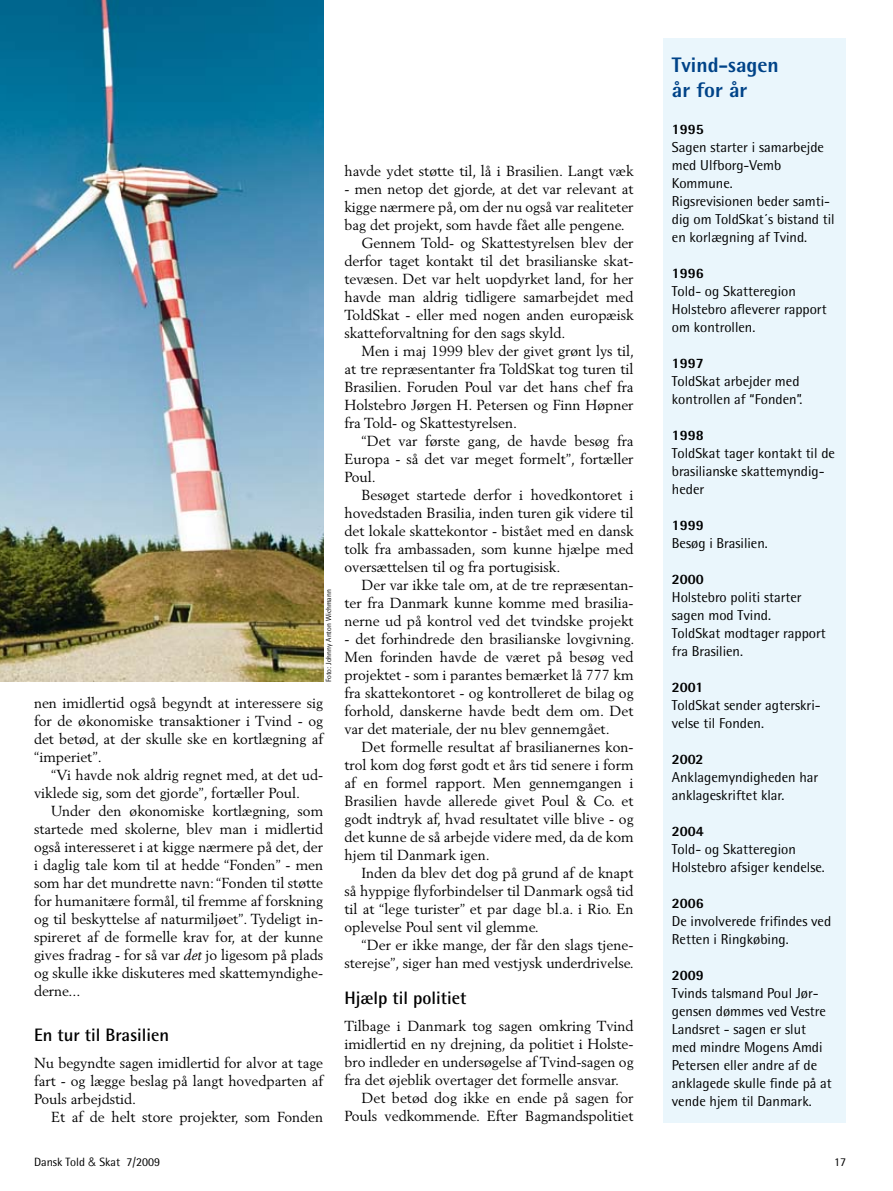
<style>
.page{position:relative;width:893px;height:1191px;background:#fff}
.page>*{position:absolute;margin:0;border:0;box-sizing:border-box;transform-origin:0 0}
.t1{font:800 21px/25.5px "Rotis Semi Sans";color:#004388}
.t2{font:700 18px "Rotis Semi Sans";color:#000}
.t3{font:14.4px/18px "Berling";color:#000;text-align:justify}
.t4{font:14.4px/18px "Rotis Semi Sans";color:#000}
.t5{font:800 14.4px "Rotis Semi Sans";color:#000}
.t6{font:12px "Rotis Semi Sans";color:#000}
.t7{font:7.5px "Rotis Semi Sans";color:#000}
.s1{font-style:italic}
.s2{font-family:"Helvetica";font-weight:300}
</style>
<div class="page">
<img style="left:0;top:0;width:323px;height:682px">
<div style="left:663px;top:38px;width:183px;height:1085px;background:#eaf6fc"></div>
<p class="t7" style="left:324px;top:682px;width:94px;rotate:-90deg">Foto: Johnny Anton Wichmann</p>
<p class="t3" style="left:34px;top:693px;width:291px">nen imidlertid også begyndt at interessere sig for de økonomiske transaktioner i Tvind - og det betød, at der skulle ske en kortlægning af “imperiet”.</p>
<p class="t3" style="left:34px;top:765px;width:291px;text-indent:17px">“Vi havde nok aldrig regnet med, at det ud&shy;viklede sig, som det gjorde”, fortæller Poul.</p>
<p class="t3" style="left:34px;top:801px;width:291px;text-indent:17px">Under den økonomiske kortlægning, som startede med skolerne, blev man i midlertid også interesseret i at kigge nærmere på det, der i daglig tale kom til at hedde “Fonden” - men som har det mundrette navn: “Fonden til støtte for humanitære formål, til fremme af forskning og til beskyttelse af naturmiljøet”. Tydeligt in&shy;spireret af de formelle krav for, at der kunne gives fradrag - for så var <span class="s1">det</span> jo ligesom på plads og skulle ikke diskuteres med skattemyndighe&shy;derne...</p>
<p class="t2" style="left:34px;top:1023px;width:137px">En tur til Brasilien</p>
<p class="t3" style="left:34px;top:1053px;width:291px">Nu begyndte sagen imidlertid for alvor at tage fart - og lægge beslag på langt hovedparten af Pouls arbejdstid.</p>
<p class="t3" style="left:51px;top:1107px;width:274px">Et af de helt store projekter, som Fonden</p>
<p class="t3" style="left:344px;top:162px;width:291px">havde ydet støtte til, lå i Brasilien. Langt væk</p>
<p class="t3" style="left:344px;top:180px;width:291px">- men netop det gjorde, at det var relevant at</p>
<p class="t3" style="left:344px;top:198px;width:291px">kigge nærmere på, om der nu også var realiteter</p>
<p class="t3" style="left:344px;top:216px;width:282px">bag det projekt, som havde fået alle pengene.</p>
<p class="t3" style="left:361px;top:234px;width:274px">Gennem Told- og Skattestyrelsen blev der</p>
<p class="t3" style="left:344px;top:252px;width:291px">derfor taget kontakt til det brasilianske skat-</p>
<p class="t3" style="left:344px;top:270px;width:291px">tevæsen. Det var helt uopdyrket land, for her</p>
<p class="t3" style="left:344px;top:288px;width:291px">havde man aldrig tidligere samarbejdet med</p>
<p class="t3" style="left:344px;top:306px;width:291px">ToldSkat - eller med nogen anden europæisk</p>
<p class="t3" style="left:344px;top:324px;width:223px">skatteforvaltning for den sags skyld.</p>
<p class="t3" style="left:361px;top:342px;width:274px">Men i maj 1999 blev der givet grønt lys til,</p>
<p class="t3" style="left:344px;top:360px;width:291px">at tre repræsentanter fra ToldSkat tog turen til</p>
<p class="t3" style="left:344px;top:378px;width:291px">Brasilien. Foruden Poul var det hans chef fra</p>
<p class="t3" style="left:344px;top:396px;width:291px">Holstebro Jørgen H. Petersen og Finn Høpner</p>
<p class="t3" style="left:344px;top:414px;width:174px">fra Told- og Skattestyrelsen.</p>
<p class="t3" style="left:361px;top:432px;width:274px">“Det var første gang, de havde besøg fra</p>
<p class="t3" style="left:344px;top:450px;width:291px">Europa - så det var meget formelt”, fortæller</p>
<p class="t3" style="left:344px;top:468px;width:33px">Poul.</p>
<p class="t3" style="left:361px;top:486px;width:274px">Besøget startede derfor i hovedkontoret i</p>
<p class="t3" style="left:344px;top:504px;width:291px">hovedstaden Brasilia, inden turen gik videre til</p>
<p class="t3" style="left:344px;top:522px;width:291px">det lokale skattekontor - bistået med en dansk</p>
<p class="t3" style="left:344px;top:540px;width:291px">tolk fra ambassaden, som kunne hjælpe med</p>
<p class="t3" style="left:344px;top:558px;width:217px">oversættelsen til og fra portugisisk.</p>
<p class="t3" style="left:361px;top:576px;width:274px">Der var ikke tale om, at de tre repræsentan-</p>
<p class="t3" style="left:344px;top:594px;width:291px">ter fra Danmark kunne komme med brasilia-</p>
<p class="t3" style="left:344px;top:612px;width:291px">nerne ud på kontrol ved det tvindske projekt</p>
<p class="t3" style="left:344px;top:630px;width:291px">- det forhindrede den brasilianske lovgivning.<br>Men forinden havde de været på besøg ved projektet - som i parantes bemærket lå 777 km fra skattekontoret - og kontrolleret de bilag og forhold, danskerne havde bedt dem om. Det var det materiale, der nu blev gennemgået.</p>
<p class="t3" style="left:344px;top:738px;width:291px;text-indent:17px">Det formelle resultat af brasilianernes kon&shy;trol kom dog først godt et års tid senere i form af en formel rapport. Men gennemgangen i Brasilien havde allerede givet Poul &amp; Co. et godt indtryk af, hvad resultatet ville blive - og det kunne de så arbejde videre med, da de kom hjem til Danmark igen.</p>
<p class="t3" style="left:344px;top:864px;width:291px;text-indent:17px">Inden da blev det dog på grund af de knapt så hyppige flyforbindelser til Danmark også tid til at “lege turister” et par dage bl.a. i Rio. En oplevelse Poul sent vil glemme.</p>
<p class="t3" style="left:344px;top:936px;width:291px;text-align:right">“Der er ikke mange, der får den slags tjene&shy;sterejse”, siger han med vestjysk underdrivelse.</p>
<p class="t2" style="left:344px;top:987px;width:124px">Hjælp til politiet</p>
<p class="t3" style="left:344px;top:1017px;width:291px">Tilbage i Danmark tog sagen omkring Tvind imidlertid en ny drejning, da politiet i Holste&shy;bro indleder en undersøgelse af Tvind-sagen og fra det øjeblik overtager det formelle ansvar.</p>
<p class="t3" style="left:344px;top:1089px;width:291px;text-align:right">Det betød dog ikke en ende på sagen for<br>Pouls vedkommende. Efter Bagmandspolitiet</p>
<h1 class="t1" style="left:672px;top:52px;width:109px">Tvind-sagen år for år</h1>
<p class="t5" style="left:672px;top:119px;width:34px">1995</p>
<p class="t4" style="left:672px;top:137px;width:164px">Sagen starter i samarbejde med Ulfborg-Vemb<br>Kommune.<br>Rigsrevisionen beder samti&shy;dig om ToldSkat´s bistand til en korlægning af Tvind.</p>
<p class="t5" style="left:672px;top:263px;width:34px">1996</p>
<p class="t4" style="left:672px;top:281px;width:156px">Told- og Skatteregion<br>Holstebro afleverer rapport om kontrollen.</p>
<p class="t5" style="left:672px;top:353px;width:34px">1997</p>
<p class="t4" style="left:672px;top:371px;width:132px">ToldSkat arbejder med kontrollen af “Fonden”.</p>
<p class="t5" style="left:672px;top:425px;width:34px">1998</p>
<p class="t4" style="left:672px;top:443px;width:165px">ToldSkat tager kontakt til de brasilianske skattemyndig&shy;heder</p>
<p class="t5" style="left:672px;top:515px;width:34px">1999</p>
<p class="t4" style="left:672px;top:533px;width:97px">Besøg i Brasilien.</p>
<p class="t5" style="left:672px;top:569px;width:34px">2000</p>
<p class="t4" style="left:672px;top:587px;width:155px">Holstebro politi starter sagen mod Tvind.<br>ToldSkat modtager rapport fra Brasilien.</p>
<p class="t5" style="left:672px;top:677px;width:33px">2001</p>
<p class="t4" style="left:672px;top:695px;width:150px">ToldSkat sender agterskri&shy;velse til Fonden.</p>
<p class="t5" style="left:672px;top:749px;width:33px">2002</p>
<p class="t4" style="left:672px;top:767px;width:148px">Anklagemyndigheden har anklageskriftet klar.</p>
<p class="t5" style="left:672px;top:821px;width:34px">2004</p>
<p class="t4" style="left:672px;top:839px;width:155px">Told- og Skatteregion<br>Holstebro afsiger kendelse.</p>
<p class="t5" style="left:672px;top:893px;width:34px">2006</p>
<p class="t4" style="left:672px;top:911px;width:161px">De involverede frifindes ved<br>Retten i Ringkøbing.</p>
<p class="t5" style="left:672px;top:965px;width:34px">2009</p>
<p class="t4" style="left:672px;top:983px;width:162px">Tvinds talsmand Poul Jør&shy;gensen dømmes ved Vestre<br>Landsret - sagen er slut med mindre Mogens Amdi<br>Petersen eller andre af de anklagede skulle finde på at vende hjem til Danmark.</p>
<p class="t6" style="left:34px;top:1155px;width:128px">Dansk Told <span class="s2">&amp;</span> Skat 7/2009</p>
<p class="t6" style="left:834px;top:1155px;width:14px">17</p>
</div>
